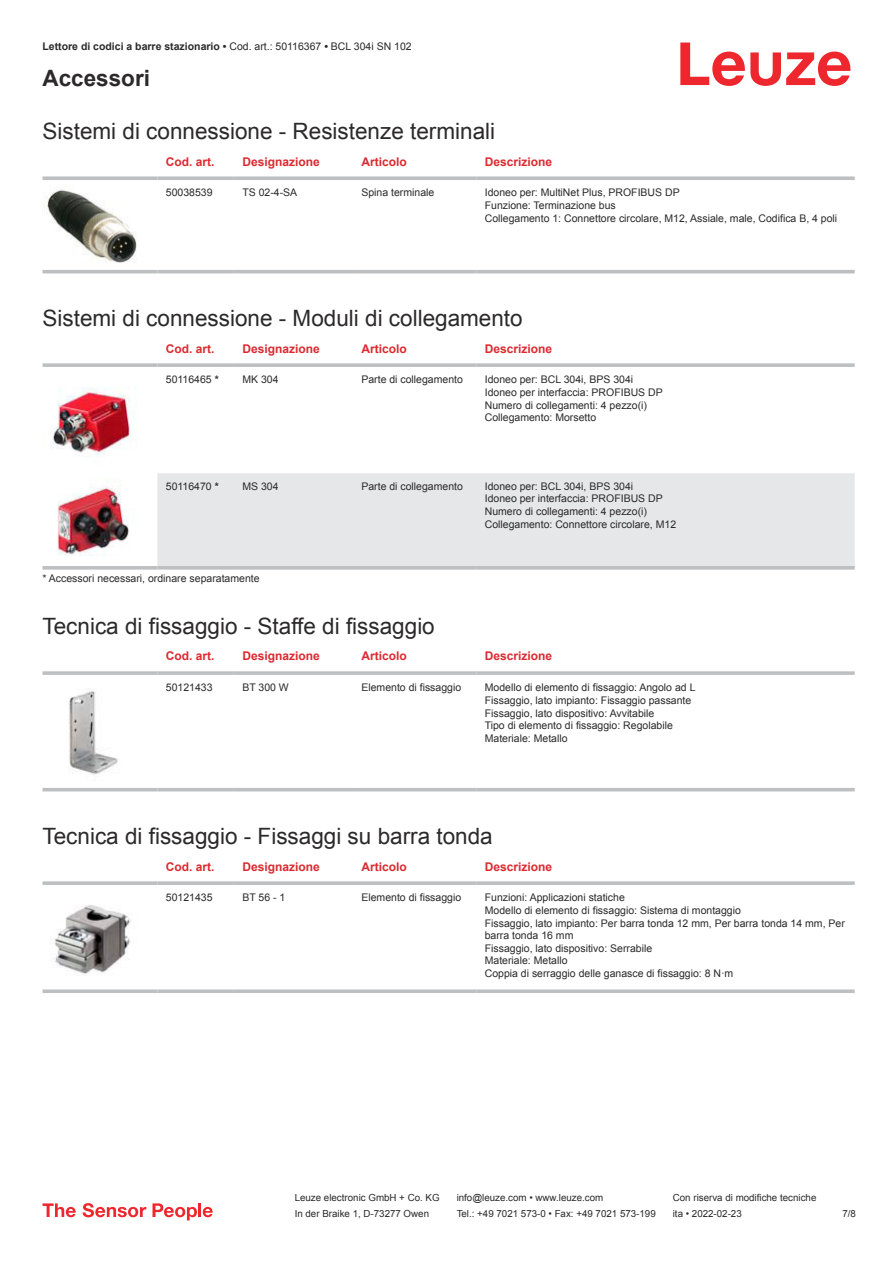
<style>
.page{position:relative;width:893px;height:1263px;background:#fff}
.page>*{position:absolute;margin:0;border:0;box-sizing:border-box;transform-origin:0 0}
.t1{font:22.5px "Arial";color:#2b292a}
.t2{font:700 22.5px "Arial";color:#2b292a}
.t3{font:700 12px "Arial";color:#db2a30}
.t4{font:10.5px/12.6px "Arial";color:#2b292a}
.t5{font:700 10.5px "Arial";color:#2b292a}
.t6{font:9.75px "Arial";color:#2b292a}
.s1{font-weight:400}
.s2{font-weight:700}
</style>
<div class="page">
<svg style="left:680px;top:43px;width:170px;height:43px"></svg>
<svg style="left:43px;top:273px;width:812px;height:1px"></svg>
<svg style="left:43px;top:176px;width:114px;height:4px"></svg>
<svg style="left:157px;top:176px;width:77px;height:4px"></svg>
<svg style="left:234px;top:176px;width:119px;height:4px"></svg>
<svg style="left:353px;top:176px;width:123px;height:4px"></svg>
<svg style="left:476px;top:176px;width:379px;height:4px;background:#c4c6c8"></svg>
<hr style="left:43px;top:270px;width:114px;height:3px;background:#bdbfc1">
<hr style="left:157px;top:270px;width:77px;height:3px;background:#bdbfc1">
<hr style="left:234px;top:270px;width:119px;height:3px;background:#bdbfc1">
<hr style="left:353px;top:270px;width:123px;height:3px;background:#bdbfc1">
<hr style="left:476px;top:270px;width:379px;height:3px;background:#bdbfc1">
<img style="left:44px;top:184px;width:93px;height:79px">
<div style="left:157px;top:473px;width:698px;height:93px;background:#e6e7e9"></div>
<svg style="left:43px;top:363px;width:114px;height:4px"></svg>
<svg style="left:157px;top:363px;width:77px;height:4px"></svg>
<svg style="left:234px;top:363px;width:119px;height:4px"></svg>
<svg style="left:353px;top:363px;width:123px;height:4px"></svg>
<svg style="left:476px;top:363px;width:379px;height:4px;background:#c3c5c7"></svg>
<svg style="left:43px;top:566px;width:114px;height:4px"></svg>
<svg style="left:157px;top:566px;width:77px;height:4px"></svg>
<svg style="left:234px;top:566px;width:119px;height:4px"></svg>
<svg style="left:353px;top:566px;width:123px;height:4px"></svg>
<svg style="left:476px;top:566px;width:379px;height:4px;background:#c3c5c7"></svg>
<img style="left:51px;top:387px;width:86px;height:70px">
<img style="left:57px;top:480px;width:72px;height:76px">
<svg style="left:43px;top:791px;width:812px;height:1px"></svg>
<svg style="left:43px;top:671px;width:114px;height:4px"></svg>
<hr style="left:157px;top:671px;width:77px;height:4px;background:#c5c6c8">
<svg style="left:234px;top:671px;width:119px;height:4px"></svg>
<svg style="left:353px;top:671px;width:123px;height:4px"></svg>
<hr style="left:476px;top:671px;width:379px;height:4px;background:#c5c6c8">
<hr style="left:43px;top:788px;width:114px;height:3px;background:#bdbfc1">
<hr style="left:157px;top:788px;width:77px;height:3px;background:#bdbfc1">
<hr style="left:234px;top:788px;width:119px;height:3px;background:#bdbfc1">
<hr style="left:353px;top:788px;width:123px;height:3px;background:#bdbfc1">
<hr style="left:476px;top:788px;width:379px;height:3px;background:#bdbfc1">
<img style="left:69px;top:688px;width:49px;height:87px">
<svg style="left:43px;top:881px;width:114px;height:4px"></svg>
<svg style="left:157px;top:881px;width:77px;height:4px"></svg>
<svg style="left:234px;top:881px;width:119px;height:4px"></svg>
<svg style="left:353px;top:881px;width:123px;height:4px"></svg>
<svg style="left:476px;top:881px;width:379px;height:4px;background:#c3c5c7"></svg>
<svg style="left:43px;top:989px;width:114px;height:4px"></svg>
<svg style="left:157px;top:989px;width:77px;height:4px"></svg>
<svg style="left:234px;top:989px;width:119px;height:4px"></svg>
<svg style="left:353px;top:989px;width:123px;height:4px"></svg>
<svg style="left:476px;top:989px;width:379px;height:4px;background:#c4c6c8"></svg>
<img style="left:53px;top:905px;width:78px;height:70px">
<svg style="left:43px;top:1203px;width:33px;height:14px"></svg>
<svg style="left:83px;top:1203px;width:63px;height:14px"></svg>
<svg style="left:153px;top:1203px;width:44px;height:17px"></svg>
<hr style="left:198px;top:1203px;width:3px;height:14px;background:#ed272d">
<svg style="left:203px;top:1207px;width:10px;height:10px"></svg>
<p class="t5" style="left:43px;top:43px;width:371px">Lettore di codici a barre stazionario • <span class="s1">Cod. art.: 50116367</span> • <span class="s1">BCL 304i SN 102</span></p>
<h1 class="t2" style="left:43px;top:70px;width:109px">Accessori</h1>
<h1 class="t1" style="left:43px;top:123px;width:454px">Sistemi di connessione - Resistenze terminali</h1>
<p class="t3" style="left:166px;top:157px;width:50px">Cod. art.</p>
<p class="t3" style="left:242px;top:157px;width:79px">Designazione</p>
<p class="t3" style="left:361px;top:157px;width:47px">Articolo</p>
<p class="t3" style="left:485px;top:157px;width:69px">Descrizione</p>
<p class="t4" style="left:166px;top:187px;width:48px">50038539</p>
<p class="t4" style="left:242px;top:187px;width:56px">TS 02-4-SA</p>
<p class="t4" style="left:361px;top:187px;width:74px">Spina terminale</p>
<p class="t4" style="left:485px;top:187px;width:354px">Idoneo per: MultiNet Plus, PROFIBUS DP<br>Funzione: Terminazione bus<br>Collegamento 1: Connettore circolare, M12, Assiale, male, Codifica B, 4 poli</p>
<h1 class="t1" style="left:43px;top:310px;width:482px">Sistemi di connessione - Moduli di collegamento</h1>
<p class="t3" style="left:166px;top:344px;width:50px">Cod. art.</p>
<p class="t3" style="left:242px;top:344px;width:79px">Designazione</p>
<p class="t3" style="left:361px;top:344px;width:47px">Articolo</p>
<p class="t3" style="left:485px;top:344px;width:69px">Descrizione</p>
<p class="t4" style="left:166px;top:374px;width:54px">50116465 <span class="s2">*</span></p>
<p class="t4" style="left:242px;top:374px;width:38px">MK 304</p>
<p class="t4" style="left:361px;top:374px;width:103px">Parte di collegamento</p>
<p class="t4" style="left:485px;top:374px;width:179px">Idoneo per: BCL 304i, BPS 304i<br>Idoneo per interfaccia: PROFIBUS DP<br>Numero di collegamenti: 4 pezzo(i)<br>Collegamento: Morsetto</p>
<p class="t4" style="left:166px;top:481px;width:54px">50116470 <span class="s2">*</span></p>
<p class="t4" style="left:242px;top:481px;width:38px">MS 304</p>
<p class="t4" style="left:361px;top:481px;width:103px">Parte di collegamento</p>
<p class="t4" style="left:485px;top:481px;width:193px">Idoneo per: BCL 304i, BPS 304i<br>Idoneo per interfaccia: PROFIBUS DP Numero di collegamenti: 4 pezzo(i)<br>Collegamento: Connettore circolare, M12</p>
<p class="t4" style="left:43px;top:573px;width:219px">* Accessori necessari, ordinare separatamente</p>
<h1 class="t1" style="left:43px;top:618px;width:394px">Tecnica di fissaggio - Staffe di fissaggio</h1>
<p class="t3" style="left:166px;top:652px;width:50px">Cod. art.</p>
<p class="t3" style="left:242px;top:652px;width:79px">Designazione</p>
<p class="t3" style="left:361px;top:652px;width:47px">Articolo</p>
<p class="t3" style="left:485px;top:652px;width:69px">Descrizione</p>
<p class="t4" style="left:166px;top:682px;width:48px">50121433</p>
<p class="t4" style="left:242px;top:682px;width:48px">BT 300 W</p>
<p class="t4" style="left:361px;top:682px;width:101px">Elemento di fissaggio</p>
<p class="t4" style="left:485px;top:682px;width:212px">Modello di elemento di fissaggio: Angolo ad L Fissaggio, lato impianto: Fissaggio passante Fissaggio, lato dispositivo: Avvitabile<br>Tipo di elemento di fissaggio: Regolabile Materiale: Metallo</p>
<h1 class="t1" style="left:43px;top:828px;width:452px">Tecnica di fissaggio - Fissaggi su barra tonda</h1>
<p class="t3" style="left:166px;top:862px;width:50px">Cod. art.</p>
<p class="t3" style="left:242px;top:862px;width:79px">Designazione</p>
<p class="t3" style="left:361px;top:862px;width:47px">Articolo</p>
<p class="t3" style="left:485px;top:862px;width:69px">Descrizione</p>
<p class="t4" style="left:166px;top:892px;width:48px">50121435</p>
<p class="t4" style="left:242px;top:892px;width:44px">BT 56 - 1</p>
<p class="t4" style="left:361px;top:892px;width:101px">Elemento di fissaggio</p>
<p class="t4" style="left:485px;top:892px;width:362px">Funzioni: Applicazioni statiche<br>Modello di elemento di fissaggio: Sistema di montaggio<br>Fissaggio, lato impianto: Per barra tonda 12 mm, Per barra tonda 14 mm, Per barra tonda 16 mm<br>Fissaggio, lato dispositivo: Serrabile<br>Materiale: Metallo<br>Coppia di serraggio delle ganasce di fissaggio: 8 N·m</p>
<p class="t6" style="left:295px;top:1194px;width:146px">Leuze electronic GmbH + Co. KG</p>
<p class="t6" style="left:457px;top:1194px;width:148px">info@leuze.com • www.leuze.com</p>
<p class="t6" style="left:673px;top:1194px;width:145px">Con riserva di modifiche tecniche</p>
<p class="t6" style="left:295px;top:1210px;width:136px">In der Braike 1, D-73277 Owen</p>
<p class="t6" style="left:457px;top:1210px;width:201px">Tel.: +49 7021 573-0 • Fax: +49 7021 573-199</p>
<p class="t6" style="left:673px;top:1210px;width:70px">ita • 2022-02-23</p>
<p class="t6" style="left:842px;top:1210px;width:15px">7 /8</p>
</div>
